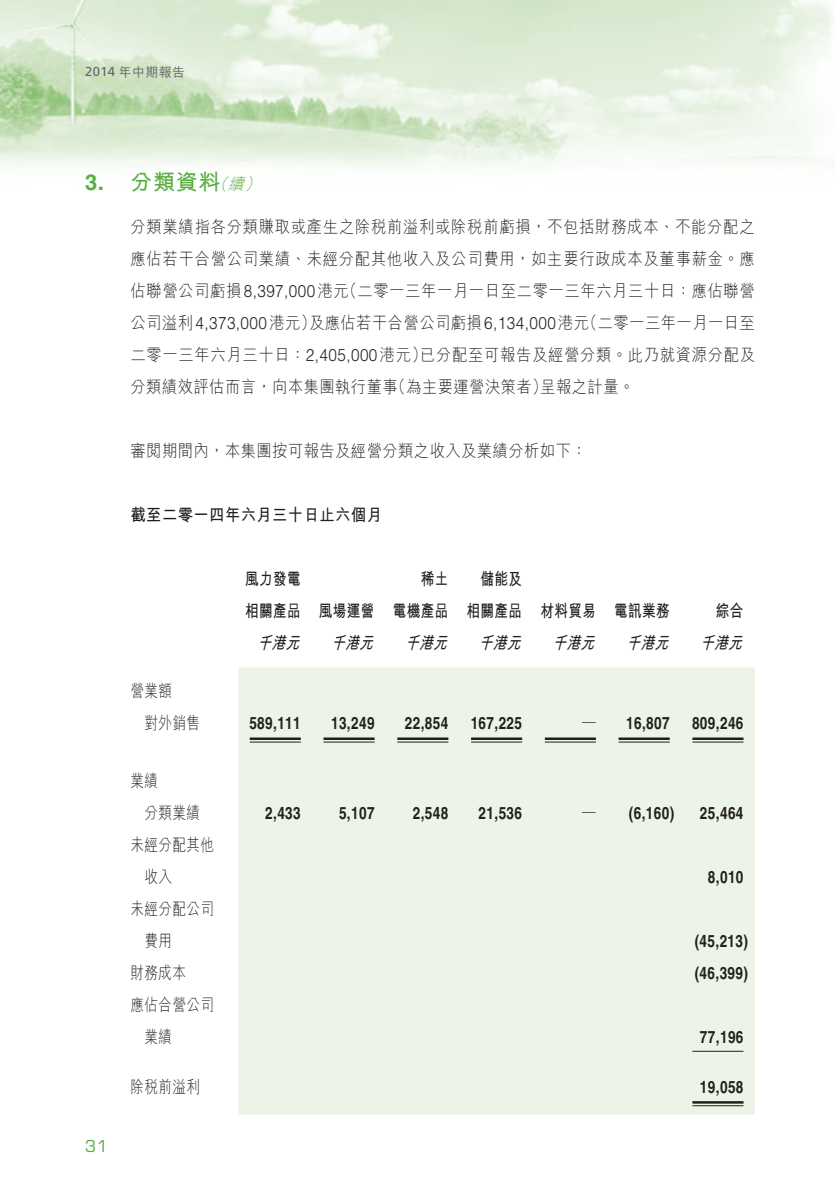
<style>
.page{position:relative;width:840px;height:1191px;background:#fff}
.page>*{position:absolute;margin:0;border:0;box-sizing:border-box;transform-origin:0 0}
._3__標題{font:700 22px "M Hei HK";color:#58ad40}
._3__標題-2{font:700 22px "Helvetica LT Std";color:#58ad40}
._1__內文{font:300 17px/32px "M Hei HK";letter-spacing:.04em;color:#231f20;text-align:right;scale:.9 1}
._1__內文-2{font:700 17px "Helvetica LT Std";letter-spacing:.03em;color:#231f20;scale:.8 1}
._1__內文-3{font:300 17px "M Hei HK";letter-spacing:.04em;color:#231f20;scale:.8 1}
._1__內文-4{font:700 17px "M Hei HK";letter-spacing:.03em;color:#231f20;scale:.8 1}
._1__內文-5{font:italic 700 17px "M Hei HK";color:#231f20;scale:.8 1}
._1__內文-6{font:300 17px "Helvetica LT Std";letter-spacing:.03em;color:#231f20;scale:.9 1}
._1__內文-7{font:700 17px "M Hei HK";letter-spacing:.03em;color:#231f20;scale:.9 1}
._3__標題-3{font:italic 300 16px "M Hei HK";color:#58ad40}
.t1{font:16px "Eurostile LT Std";color:#58ad40}
.t2{font:500 13px "M Hei HK";letter-spacing:.03em;color:#636366}
.s1{font-family:"Frutiger LT Std";font-weight:400}
.s2{font-family:"Helvetica LT Std"}
.s3{font-family:"M Hei HK"}
</style>
<div class="page">
<img style="left:0;top:0;width:833px;height:167px">
<div style="left:238px;top:667px;width:516px;height:447px;background:#ebf4e6"></div>
<hr style="left:249px;top:737px;width:51px;height:3px;background:#231f20">
<hr style="left:249px;top:741px;width:51px;height:1px;background:#231f20">
<hr style="left:323px;top:737px;width:51px;height:3px;background:#231f20">
<hr style="left:323px;top:741px;width:51px;height:1px;background:#231f20">
<hr style="left:397px;top:737px;width:51px;height:3px;background:#231f20">
<hr style="left:397px;top:741px;width:51px;height:1px;background:#231f20">
<hr style="left:471px;top:737px;width:51px;height:3px;background:#231f20">
<hr style="left:471px;top:741px;width:51px;height:1px;background:#231f20">
<hr style="left:544px;top:737px;width:51px;height:3px;background:#231f20">
<hr style="left:544px;top:741px;width:51px;height:1px;background:#231f20">
<hr style="left:618px;top:737px;width:51px;height:3px;background:#231f20">
<hr style="left:618px;top:741px;width:51px;height:1px;background:#231f20">
<hr style="left:692px;top:737px;width:51px;height:3px;background:#231f20">
<hr style="left:692px;top:741px;width:51px;height:1px;background:#231f20">
<hr style="left:692px;top:1050px;width:51px;height:1px;background:#231f20">
<hr style="left:692px;top:1101px;width:51px;height:2px;background:#231f20">
<hr style="left:692px;top:1105px;width:51px;height:1px;background:#231f20">
<p class="t2" style="left:85px;top:63px;width:102px"><span class="s1">2014</span> 年中期報告</p>
<p class="_3__標題-2" style="left:85px;top:169px;width:20px">3.</p>
<p class="t1" style="left:85px;top:1136px;width:24px">31</p>
<p class="_3__標題" style="left:130px;top:166px;width:91px">分類資料</p>
<p class="_3__標題-3" style="left:228px;top:176px;width:22px">續</p>
<p class="_3__標題-3" style="left:211px;top:176px;width:22px">（</p>
<p class="_3__標題-3" style="left:244px;top:176px;width:22px">(</p>
<p class="_1__內文" style="left:130px;top:211px;width:694px">分類業績指各分類賺取或產生之除稅前溢利或除稅前虧損，不包括財務成本、不能分配之應佔若干合營公司業績、未經分配其他收入及公司費用，如主要行政成本及董事薪金。應（二零一三年一月一日至二零一三年六月三十日：應佔聯營</p>
<p class="_1__內文" style="left:130px;top:275px;width:244px">佔聯營公司虧損<span class="s2">8,397,000</span>港元</p>
<p class="_1__內文-6" style="left:130px;top:312px;width:208px"><span class="s3">公司溢利</span>4,373,000<span class="s3">港元）</span></p>
<p class="_1__內文" style="left:581px;top:307px;width:193px">（二零一三年一月一日至</p>
<p class="_1__內文" style="left:309px;top:307px;width:313px">及應佔若干合營公司虧損<span class="s2">6,134,000</span>港元</p>
<p class="_1__內文" style="left:130px;top:339px;width:331px">二零一三年六月三十日：<span class="s2">2,405,000</span>港元）</p>
<p class="_1__內文" style="left:420px;top:339px;width:373px">已分配至可報告及經營分類。此乃就資源分配及</p>
<p class="_1__內文" style="left:390px;top:371px;width:176px">（為主要運營決策者）</p>
<p class="_1__內文" style="left:130px;top:371px;width:298px">分類績效評估而言，向本集團執行董事</p>
<p class="_1__內文" style="left:540px;top:371px;width:106px">呈報之計量。</p>
<p class="_1__內文" style="left:130px;top:435px;width:508px">審閱期間內，本集團按可報告及經營分類之收入及業績分析如下：</p>
<p class="_1__內文-7" style="left:130px;top:502px;width:281px">截至二零一四年六月三十日止六個月</p>
<p class="_1__內文-4" style="left:245px;top:566px;width:71px">風力發電</p>
<p class="_1__內文-4" style="left:420px;top:566px;width:36px">稀土</p>
<p class="_1__內文-4" style="left:480px;top:566px;width:53px">儲能及</p>
<p class="_1__內文-4" style="left:245px;top:598px;width:71px">相關產品</p>
<p class="_1__內文-4" style="left:319px;top:598px;width:71px">風場運營</p>
<p class="_1__內文-4" style="left:392px;top:598px;width:71px">電機產品</p>
<p class="_1__內文-4" style="left:466px;top:598px;width:71px">相關產品</p>
<p class="_1__內文-4" style="left:540px;top:598px;width:71px">材料貿易</p>
<p class="_1__內文-4" style="left:613px;top:598px;width:71px">電訊業務</p>
<p class="_1__內文-4" style="left:715px;top:598px;width:36px">綜合</p>
<p class="_1__內文-5" style="left:257px;top:630px;width:61px">千港元</p>
<p class="_1__內文-5" style="left:331px;top:630px;width:61px">千港元</p>
<p class="_1__內文-5" style="left:405px;top:630px;width:61px">千港元</p>
<p class="_1__內文-5" style="left:478px;top:630px;width:61px">千港元</p>
<p class="_1__內文-5" style="left:552px;top:630px;width:61px">千港元</p>
<p class="_1__內文-5" style="left:626px;top:630px;width:61px">千港元</p>
<p class="_1__內文-5" style="left:699px;top:630px;width:61px">千港元</p>
<p class="_1__內文-3" style="left:130px;top:682px;width:53px">營業額</p>
<p class="_1__內文-3" style="left:144px;top:714px;width:71px">對外銷售</p>
<p class="_1__內文-2" style="left:249px;top:713px;width:66px">589,111</p>
<p class="_1__內文-2" style="left:331px;top:713px;width:56px">13,249</p>
<p class="_1__內文-2" style="left:404px;top:713px;width:56px">22,854</p>
<p class="_1__內文-2" style="left:470px;top:713px;width:66px">167,225</p>
<p class="_1__內文-4" style="left:582px;top:710px;width:19px">—</p>
<p class="_1__內文-2" style="left:625px;top:713px;width:56px">16,807</p>
<p class="_1__內文-2" style="left:691px;top:713px;width:66px">809,246</p>
<p class="_1__內文-3" style="left:130px;top:771px;width:36px">業績</p>
<p class="_1__內文-3" style="left:144px;top:803px;width:71px">分類業績</p>
<p class="_1__內文-3" style="left:130px;top:835px;width:106px">未經分配其他</p>
<p class="_1__內文-2" style="left:265px;top:802px;width:46px">2,433</p>
<p class="_1__內文-2" style="left:339px;top:802px;width:46px">5,107</p>
<p class="_1__內文-2" style="left:412px;top:802px;width:46px">2,548</p>
<p class="_1__內文-2" style="left:478px;top:802px;width:56px">21,536</p>
<p class="_1__內文-4" style="left:582px;top:800px;width:19px">—</p>
<p class="_1__內文-2" style="left:628px;top:802px;width:58px">)6,160(</p>
<p class="_1__內文-2" style="left:699px;top:802px;width:56px">25,464</p>
<p class="_1__內文-3" style="left:144px;top:867px;width:36px">收入</p>
<p class="_1__內文-3" style="left:130px;top:899px;width:106px">未經分配公司</p>
<p class="_1__內文-2" style="left:707px;top:866px;width:46px">8,010</p>
<p class="_1__內文-3" style="left:144px;top:931px;width:36px">費用</p>
<p class="_1__內文-2" style="left:694px;top:930px;width:68px">)45,213(</p>
<p class="_1__內文-3" style="left:130px;top:963px;width:71px">財務成本</p>
<p class="_1__內文-3" style="left:130px;top:995px;width:106px">應佔合營公司</p>
<p class="_1__內文-2" style="left:694px;top:962px;width:68px">)46,399(</p>
<p class="_1__內文-3" style="left:144px;top:1027px;width:36px">業績</p>
<p class="_1__內文-2" style="left:699px;top:1026px;width:56px">77,196</p>
<p class="_1__內文-3" style="left:130px;top:1078px;width:88px">除稅前溢利</p>
<p class="_1__內文-2" style="left:699px;top:1076px;width:56px">19,058</p>
</div>
